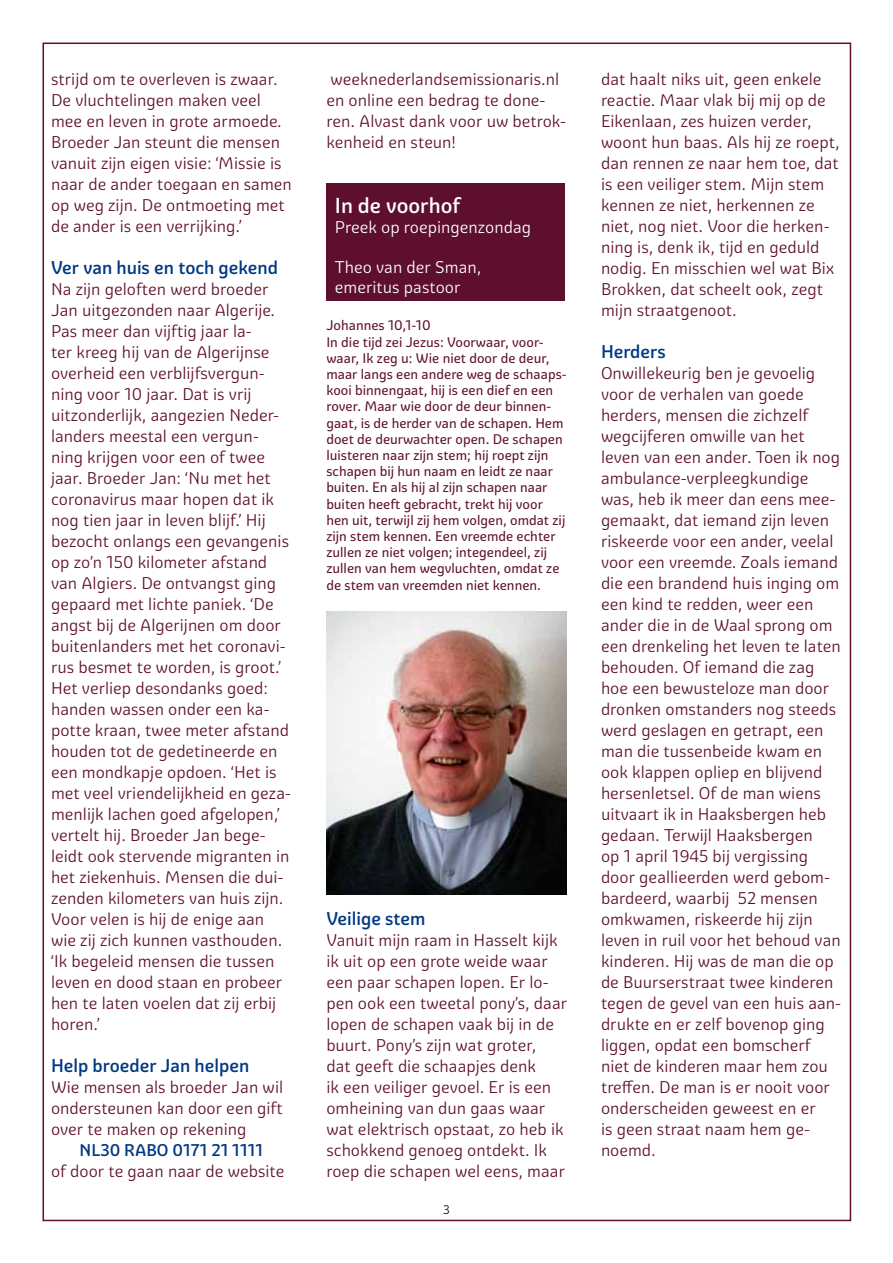
<style>
.page{position:relative;width:893px;height:1263px;background:#fff}
.page>*{position:absolute;margin:0;border:0;box-sizing:border-box;transform-origin:0 0}
.t1{font:500 21px "Graviola";color:#fff}
.t2{font:500 18px "Graviola";color:#003882}
.t3{font:16.5px/21px "Graviola";color:#5e0f2e}
.t4{font:16.5px/19.8px "Graviola";color:#fff}
.t5{font:500 16.5px "Graviola";color:#003882}
.t6{font:13.5px/16.2px "Graviola";color:#5e0f2e}
.t7{font:12px "Graviola";color:#000}
</style>
<div class="page">
<div style="left:326px;top:184px;width:238px;height:117px;background:#5e0f2e"></div>
<img style="left:326px;top:611px;width:241px;height:283px">
<p class="t3" style="left:51px;top:68px;width:242px">strijd om te overleven is zwaar.<br>De vluchtelingen maken veel mee en leven in grote armoede.<br>Broeder Jan steunt die mensen vanuit zijn eigen visie: ‘Missie is naar de ander toegaan en samen op weg zijn. De ontmoeting met de ander is een verrijking.’</p>
<p class="t2" style="left:51px;top:256px;width:229px">Ver van huis en toch gekend</p>
<p class="t3" style="left:51px;top:278px;width:242px">Na zijn geloften werd broeder<br>Jan uitgezonden naar Algerije.<br>Pas meer dan vijftig jaar la-<br>ter kreeg hij van de Algerijnse overheid een verblijfsvergun&shy;ning voor 10 jaar. Dat is vrij uitzonderlijk, aangezien Neder&shy;landers meestal een vergun&shy;ning krijgen voor een of twee jaar. Broeder Jan: ‘Nu met het coronavirus maar hopen dat ik nog tien jaar in leven blijf.’ Hij bezocht onlangs een gevangenis op zo’n 150 kilometer afstand van Algiers. De ontvangst ging gepaard met lichte paniek. ‘De angst bij de Algerijnen om door buitenlanders met het coronavi&shy;rus besmet te worden, is groot.’<br>Het verliep desondanks goed: handen wassen onder een ka&shy;potte kraan, twee meter afstand houden tot de gedetineerde en een mondkapje opdoen. ‘Het is met veel vriendelijkheid en geza&shy;menlijk lachen goed afgelopen,’ vertelt hij. Broeder Jan bege&shy;leidt ook stervende migranten in het ziekenhuis. Mensen die dui&shy;zenden kilometers van huis zijn.<br>Voor velen is hij de enige aan wie zij zich kunnen vasthouden. ‘Ik begeleid mensen die tussen leven en dood staan en probeer hen te laten voelen dat zij erbij horen.’</p>
<p class="t2" style="left:51px;top:1054px;width:200px">Help broeder Jan helpen</p>
<p class="t3" style="left:51px;top:1076px;width:234px;text-align:justify">Wie mensen als broeder Jan wil ondersteunen kan door een gift over te maken op rekening</p>
<p class="t5" style="left:80px;top:1140px;width:185px">NL30 RABO 0171 21 1111</p>
<p class="t3" style="left:51px;top:1160px;width:235px">of door te gaan naar de website</p>
<p class="t3" style="left:326px;top:68px;width:241px">weeknederlandsemissionaris.nl en online een bedrag te done&shy;ren. Alvast dank voor uw betrok&shy;kenheid en steun!</p>
<p class="t1" style="left:335px;top:193px;width:127px">In de voorhof</p>
<p class="t4" style="left:335px;top:218px;width:198px">Preek op roepingenzondag</p>
<p class="t4" style="left:335px;top:257px;width:148px">Theo van der Sman, emeritus pastoor</p>
<p class="t6" style="left:326px;top:318px;width:242px">Johannes 10,1-10<br>In die tijd zei Jezus: Voorwaar, voor&shy;waar, Ik zeg u: Wie niet door de deur, maar langs een andere weg de schaaps&shy;kooi binnengaat, hij is een dief en een rover. Maar wie door de deur binnen&shy;gaat, is de herder van de schapen. Hem doet de deurwachter open. De schapen luisteren naar zijn stem; hij roept zijn schapen bij hun naam en leidt ze naar buiten. En als hij al zijn schapen naar buiten heeft gebracht, trekt hij voor hen uit, terwijl zij hem volgen, omdat zij zijn stem kennen. Een vreemde echter zullen ze niet volgen; integendeel, zij zullen van hem wegvluchten, omdat ze de stem van vreemden niet kennen.</p>
<p class="t2" style="left:326px;top:907px;width:101px">Veilige stem</p>
<p class="t3" style="left:326px;top:929px;width:242px">Vanuit mijn raam in Hasselt kijk ik uit op een grote weide waar een paar schapen lopen. Er lo&shy;pen ook een tweetal pony’s, daar lopen de schapen vaak bij in de buurt. Pony’s zijn wat groter,<br>dat geeft die schaapjes denk<br>ik een veiliger gevoel. Er is een omheining van dun gaas waar wat elektrisch opstaat, zo heb ik schokkend genoeg ontdekt. Ik roep die schapen wel eens, maar</p>
<p class="t7" style="left:443px;top:1202px;width:8px">3</p>
<p class="t3" style="left:601px;top:68px;width:240px">dat haalt niks uit, geen enkele reactie. Maar vlak bij mij op de<br>Eikenlaan, zes huizen verder, woont hun baas. Als hij ze roept, dan rennen ze naar hem toe, dat is een veiliger stem. Mijn stem kennen ze niet, herkennen ze niet, nog niet. Voor die herken&shy;ning is, denk ik, tijd en geduld nodig. En misschien wel wat Bix<br>Brokken, dat scheelt ook, zegt mijn straatgenoot.</p>
<p class="t2" style="left:601px;top:340px;width:66px">Herders</p>
<p class="t3" style="left:601px;top:362px;width:242px">Onwillekeurig ben je gevoelig voor de verhalen van goede herders, mensen die zichzelf wegcijferen omwille van het leven van een ander. Toen ik nog ambulance-verpleegkundige was, heb ik meer dan eens mee&shy;gemaakt, dat iemand zijn leven riskeerde voor een ander, veelal voor een vreemde. Zoals iemand die een brandend huis inging om een kind te redden, weer een ander die in de Waal sprong om een drenkeling het leven te laten behouden. Of iemand die zag hoe een bewusteloze man door dronken omstanders nog steeds werd geslagen en getrapt, een man die tussenbeide kwam en ook klappen opliep en blijvend hersenletsel. Of de man wiens uitvaart ik in Haaksbergen heb gedaan. Terwijl Haaksbergen<br>op 1 april 1945 bij vergissing door geallieerden werd gebom&shy;bardeerd, waarbij 52 mensen omkwamen, riskeerde hij zijn leven in ruil voor het behoud van kinderen. Hij was de man die op de Buurserstraat twee kinderen tegen de gevel van een huis aan&shy;drukte en er zelf bovenop ging liggen, opdat een bomscherf niet de kinderen maar hem zou treffen. De man is er nooit voor onderscheiden geweest en er<br>is geen straat naam hem ge&shy;noemd.</p>
</div>
